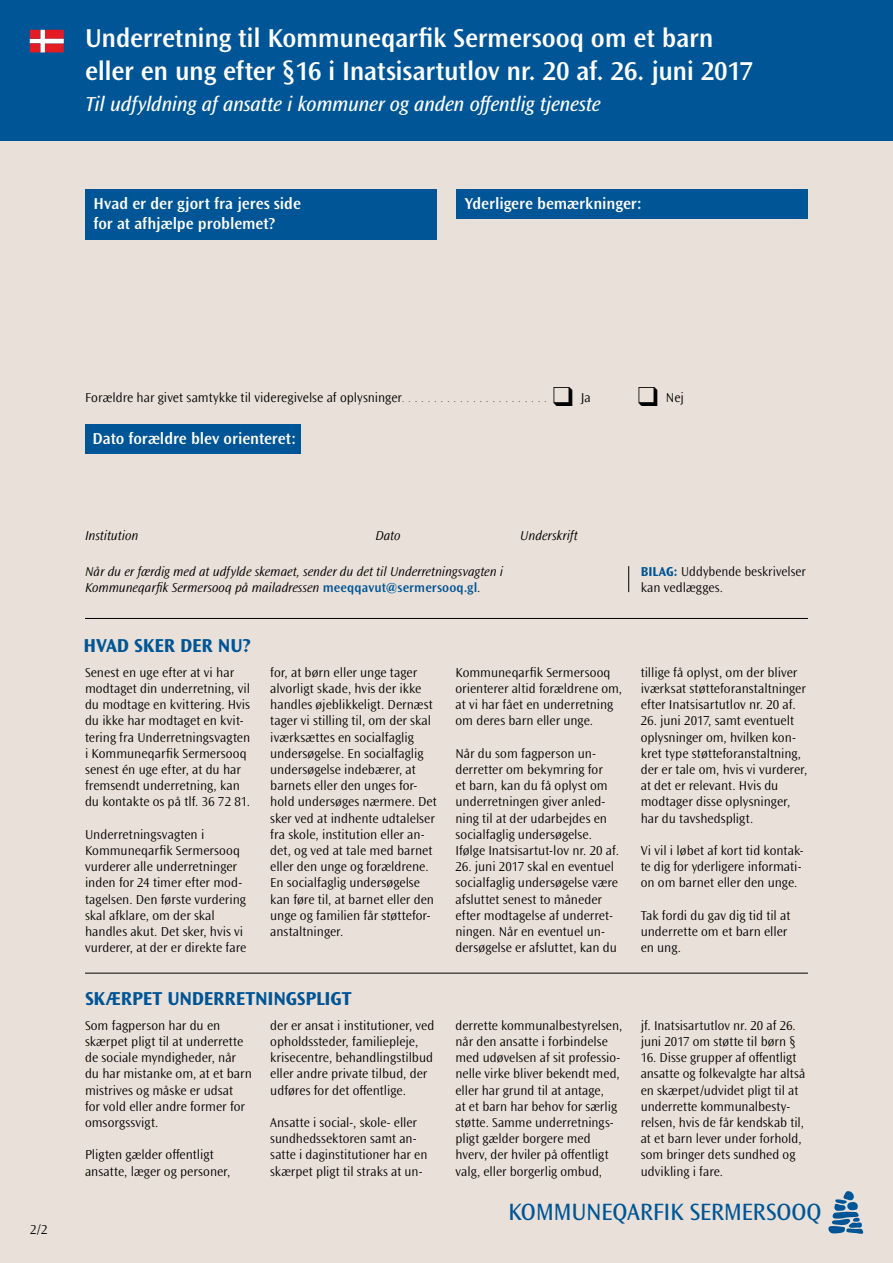
<style>
.page{position:relative;width:893px;height:1263px;background:#e9e1d9}
.page>*{position:absolute;margin:0;border:0;box-sizing:border-box;transform-origin:0 0}
.t1{font:600 27px/32.4px "Ocean Sans MT Std";letter-spacing:-.01em;color:#fff}
.t2{font:24.6px "Ocean Sans MT Std";letter-spacing:-.015em;color:#005596}
.t3{font:italic 21px "Ocean Sans MT Std";letter-spacing:-.02em;color:#fff}
.t4{font:700 19.5px "Ocean Sans MT Std";letter-spacing:-.01em;color:#005596}
.t5{font:600 16.5px/19.8px "Ocean Sans MT Std";letter-spacing:-.005em;color:#fff}
.t6{font:300 13.5px/16.2px "Ocean Sans MT Std";color:#000}
.t7{font:italic 300 13.5px/16.2px "Ocean Sans MT Std";letter-spacing:-.005em;color:#000}
.t8{font:300 13.5px "Ocean Sans";color:#000}
.t9{font:italic 300 13.5px "Ocean Sans";letter-spacing:-.005em;color:#000}
.s1{font-weight:600;font-style:normal;color:#005596}
.s2{font-style:normal}
.s3{font-weight:700;color:#005596}
</style>
<div class="page">
<div style="left:0;top:0;width:893px;height:140px;background:#005596"></div>
<svg style="left:828px;top:1191px;width:35px;height:43px"></svg>
<svg style="left:30px;top:30px;width:34px;height:22px"></svg>
<div style="left:85px;top:424px;width:215px;height:30px;background:#005596"></div>
<hr style="left:85px;top:973px;width:723px;height:1px;background:#000">
<hr style="left:85px;top:618px;width:723px;height:1px;background:#000">
<div style="left:85px;top:189px;width:352px;height:50px;background:#005596"></div>
<div style="left:456px;top:189px;width:352px;height:29px;background:#005596"></div>
<svg style="left:628px;top:566px;width:1px;height:26px"></svg>
<h1 class="t1" style="left:85px;top:22px;width:669px">Underretning til Kommuneqarfik Sermersooq om et barn eller en ung efter §16 i Inatsisartutlov nr. 20 af. 26. juni 2017</h1>
<h3 class="t3" style="left:85px;top:93px;width:517px">Til udfyldning af ansatte i kommuner og anden offentlig tjeneste</h3>
<p class="t5" style="left:94px;top:194px;width:209px">Hvad er der gjort fra jeres side for at afhjælpe problemet?</p>
<p class="t5" style="left:465px;top:194px;width:179px">Yderligere bemærkninger:</p>
<p class="t6" style="left:30px;top:1221px;width:19px">2/2</p>
<p class="t8" style="left:85px;top:390px;width:318px">Forældre har givet samtykke til videregivelse af oplysninger</p>
<p class="t8" style="left:553px;top:390px;width:40px">❑ Ja</p>
<p class="t8" style="left:638px;top:390px;width:48px">❑ Nej</p>
<p class="t5" style="left:93px;top:429px;width:205px">Dato forældre blev orienteret:</p>
<p class="t9" style="left:85px;top:528px;width:55px">Institution</p>
<p class="t9" style="left:375px;top:528px;width:27px">Dato</p>
<p class="t9" style="left:520px;top:528px;width:59px">Underskrift</p>
<p class="t7" style="left:85px;top:564px;width:420px">Når du er færdig med at udfylde skemaet, sender du det til Underretningsvagten i<br>Kommuneqarfik Sermersooq på mailadressen <span class="s1">meeqqavut@sermersooq.gl</span><span class="s2">.</span></p>
<h3 class="t4" style="left:84px;top:635px;width:169px">HVAD SKER DER NU?</h3>
<p class="t6" style="left:85px;top:664px;width:167px">Senest en uge efter at vi har modtaget din underretning, vil du modtage en kvittering. Hvis du ikke har modtaget en kvit&shy;tering fra Underretningsvagten i Kommuneqarfik Sermersooq senest én uge efter, at du har fremsendt underretning, kan du kontakte os på tlf. 36 72 81.</p>
<p class="t6" style="left:85px;top:826px;width:163px">Underretningsvagten i<br>Kommuneqarfik Sermersooq vurderer alle underretninger inden for 24 timer efter mod&shy;tagelsen. Den første vurdering skal afklare, om der skal handles akut. Det sker, hvis vi vurderer, at der er direkte fare</p>
<p class="t6" style="left:270px;top:664px;width:168px">for, at børn eller unge tager alvorligt skade, hvis der ikke handles øjeblikkeligt. Dernæst tager vi stilling til, om der skal iværksættes en socialfaglig undersøgelse. En socialfaglig undersøgelse indebærer, at barnets eller den unges for&shy;hold undersøges nærmere. Det sker ved at indhente udtalelser fra skole, institution eller an&shy;det, og ved at tale med barnet eller den unge og forældrene.<br>En socialfaglig undersøgelse kan føre til, at barnet eller den unge og familien får støttefor&shy;anstaltninger.</p>
<p class="t6" style="left:455px;top:664px;width:168px">Kommuneqarfik Sermersooq orienterer altid forældrene om, at vi har fået en underretning om deres barn eller unge.</p>
<p class="t6" style="left:455px;top:745px;width:165px">Når du som fagperson un&shy;derretter om bekymring for<br>et barn, kan du få oplyst om underretningen giver anled&shy;ning til at der udarbejdes en socialfaglig undersøgelse.<br>Ifølge Inatsisartut-lov nr. 20 af.</p>
<p class="t6" style="left:455px;top:859px;width:164px">26. juni 2017 skal en eventuel socialfaglig undersøgelse være afsluttet senest to måneder efter modtagelse af underret&shy;ningen. Når en eventuel un&shy;dersøgelse er afsluttet, kan du</p>
<h3 class="t4" style="left:85px;top:987px;width:268px">SKÆRPET UNDERRETNINGSPLIGT</h3>
<p class="t6" style="left:641px;top:563px;width:167px"><span class="s3">BILAG:</span> Uddybende beskrivelser kan vedlægges.</p>
<p class="t6" style="left:641px;top:664px;width:167px">tillige få oplyst, om der bliver iværksat støtteforanstaltninger efter Inatsisartutlov nr. 20 af.</p>
<p class="t6" style="left:641px;top:713px;width:168px">26. juni 2017, samt eventuelt oplysninger om, hvilken kon&shy;kret type støtteforanstaltning, der er tale om, hvis vi vurderer, at det er relevant. Hvis du modtager disse oplysninger, har du tavshedspligt.</p>
<p class="t6" style="left:641px;top:842px;width:165px">Vi vil i løbet af kort tid kontak&shy;te dig for yderligere informati&shy;on om barnet eller den unge.</p>
<p class="t6" style="left:641px;top:907px;width:151px">Tak fordi du gav dig tid til at underrette om et barn eller en ung.</p>
<p class="t6" style="left:85px;top:1017px;width:168px">Som fagperson har du en skærpet pligt til at underrette de sociale myndigheder, når du har mistanke om, at et barn mistrives og måske er udsat<br>for vold eller andre former for omsorgssvigt.</p>
<p class="t6" style="left:85px;top:1147px;width:147px">Pligten gælder offentligt ansatte, læger og personer,</p>
<p class="t6" style="left:270px;top:1017px;width:166px">der er ansat i institutioner, ved opholdssteder, familiepleje, krisecentre, behandlingstilbud eller andre private tilbud, der udføres for det offentlige.</p>
<p class="t6" style="left:270px;top:1114px;width:159px">Ansatte i social-, skole- eller sundhedssektoren samt an&shy;satte i daginstitutioner har en skærpet pligt til straks at un-</p>
<p class="t6" style="left:455px;top:1017px;width:168px">derrette kommunalbestyrelsen, når den ansatte i forbindelse med udøvelsen af sit professio&shy;nelle virke bliver bekendt med, eller har grund til at antage,<br>at et barn har behov for særlig støtte. Samme underretnings&shy;pligt gælder borgere med hverv, der hviler på offentligt valg, eller borgerlig ombud,</p>
<p class="t6" style="left:641px;top:1017px;width:157px">jf. Inatsisartutlov nr. 20 af 26. juni 2017 om støtte til børn §</p>
<p class="t6" style="left:641px;top:1050px;width:166px">16. Disse grupper af offentligt ansatte og folkevalgte har altså en skærpet/udvidet pligt til at underrette kommunalbesty&shy;relsen, hvis de får kendskab til, at et barn lever under forhold, som bringer dets sundhed og udvikling i fare.</p>
<h2 class="t2" style="left:508px;top:1198px;width:315px">KOMMUNEQARFIK SERMERSOOQ</h2>
</div>
